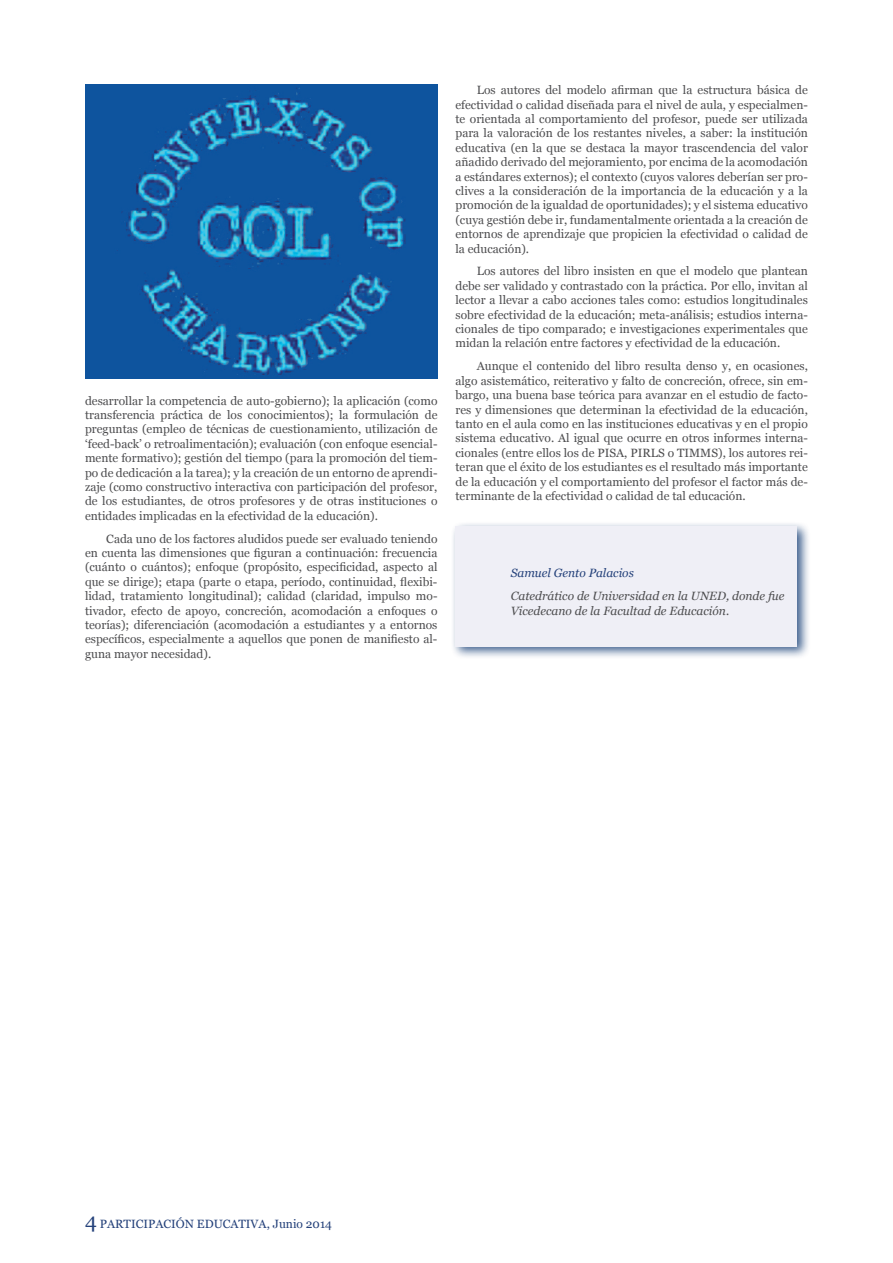
<style>
.page{position:relative;width:893px;height:1263px;background:#fff}
.page>*{position:absolute;margin:0;border:0;box-sizing:border-box;transform-origin:0 0}
.t1{font:12px/14.4px "Georgia";color:#4d4d4f;text-align:justify}
.t2{font:italic 12px/14.4px "Georgia";color:#4d4d4f}
.t3{font:12px "Georgia";color:#24417a}
.t4{font:italic 12px "Georgia";color:#24417a}
.s1{font-size:21px}
</style>
<div class="page">
<img style="left:85px;top:85px;width:352px;height:293px">
<div style="left:450px;top:521px;width:360px;height:139px;background:#002d6a;opacity:.75"></div>
<div style="left:455px;top:526px;width:342px;height:120px;background:#efeff6"></div>
<p class="t1" style="left:85px;top:393px;width:354px">desarrollar la competencia de auto-gobierno); la aplicación (como transferencia práctica de los conocimientos); la formulación de preguntas (empleo de técnicas de cuestionamiento, utilización de ‘feed-back’ o retroalimentación); evaluación (con enfoque esencial&shy;mente formativo); gestión del tiempo (para la promoción del tiem&shy;po de dedicación a la tarea); y la creación de un entorno de aprendi&shy;zaje (como constructivo interactiva con participación del profesor, de los estudiantes, de otros profesores y de otras instituciones o entidades implicadas en la efectividad de la educación).</p>
<p class="t1" style="left:85px;top:532px;width:354px;text-indent:21px">Cada uno de los factores aludidos puede ser evaluado teniendo en cuenta las dimensiones que figuran a continuación: frecuencia (cuánto o cuántos); enfoque (propósito, especificidad, aspecto al que se dirige); etapa (parte o etapa, período, continuidad, flexibi&shy;lidad, tratamiento longitudinal); calidad (claridad, impulso mo&shy;tivador, efecto de apoyo, concreción, acomodación a enfoques o teorías); diferenciación (acomodación a estudiantes y a entornos específicos, especialmente a aquellos que ponen de manifiesto al&shy;guna mayor necesidad).</p>
<p class="t1" style="left:455px;top:83px;width:354px;text-indent:21px">Los autores del modelo afirman que la estructura básica de efectividad o calidad diseñada para el nivel de aula, y especialmen&shy;te orientada al comportamiento del profesor, puede ser utilizada para la valoración de los restantes niveles, a saber: la institución educativa (en la que se destaca la mayor trascendencia del valor añadido derivado del mejoramiento, por encima de la acomodación a estándares externos); el contexto (cuyos valores deberían ser pro&shy;clives a la consideración de la importancia de la educación y a la promoción de la igualdad de oportunidades); y el sistema educativo (cuya gestión debe ir, fundamentalmente orientada a la creación de entornos de aprendizaje que propicien la efectividad o calidad de la educación).</p>
<p class="t1" style="left:455px;top:264px;width:354px;text-indent:21px">Los autores del libro insisten en que el modelo que plantean debe ser validado y contrastado con la práctica. Por ello, invitan al lector a llevar a cabo acciones tales como: estudios longitudinales sobre efectividad de la educación; meta-análisis; estudios interna&shy;cionales de tipo comparado; e investigaciones experimentales que midan la relación entre factores y efectividad de la educación.</p>
<p class="t1" style="left:455px;top:359px;width:354px;text-indent:21px">Aunque el contenido del libro resulta denso y, en ocasiones, algo asistemático, reiterativo y falto de concreción, ofrece, sin em&shy;bargo, una buena base teórica para avanzar en el estudio de facto&shy;res y dimensiones que determinan la efectividad de la educación, tanto en el aula como en las instituciones educativas y en el propio sistema educativo. Al igual que ocurre en otros informes interna&shy;cionales (entre ellos los de PISA, PIRLS o TIMMS), los autores rei&shy;teran que el éxito de los estudiantes es el resultado más importante de la educación y el comportamiento del profesor el factor más de&shy;terminante de la efectividad o calidad de tal educación.</p>
<p class="t4" style="left:511px;top:566px;width:125px">Samuel Gento Palacios</p>
<p class="t2" style="left:511px;top:589px;width:275px">Catedrático de Universidad en la UNED, donde fue<br>Vicedecano de la Facultad de Educación.</p>
<p class="t3" style="left:85px;top:1216px;width:248px"><span class="s1">4</span> PARTICIPACIÓN EDUCATIVA, Junio 2014</p>
</div>
